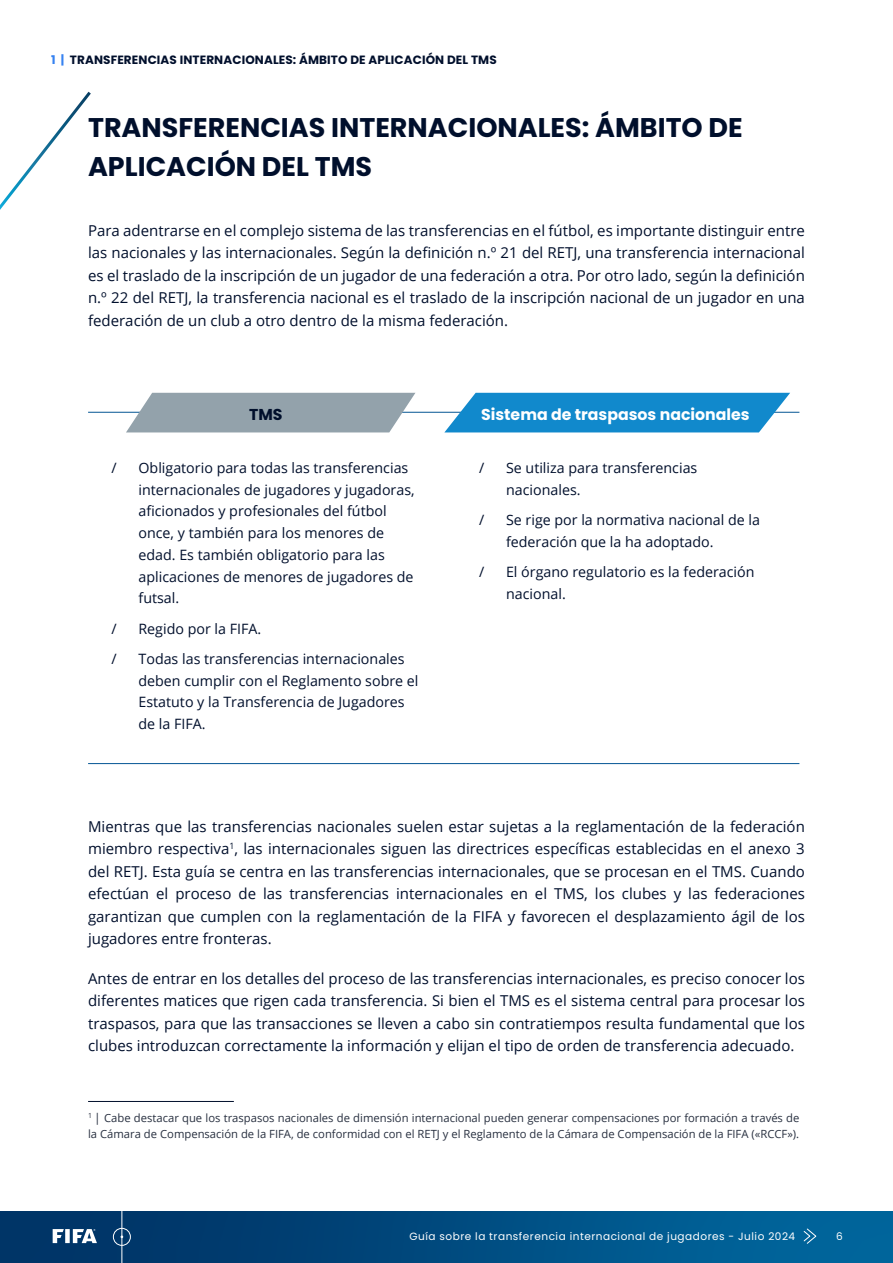
<style>
.page{position:relative;width:893px;height:1263px;background:#fff}
.page>*{position:absolute;margin:0;border:0;box-sizing:border-box;transform-origin:0 0}
.t1{font:700 27px/39px "Poppins";color:#000f2c}
.t2{font:700 15.75px "Poppins";color:#fff}
.t3{font:700 15.75px "Poppins";color:#000f2c}
.t4{font:15px/22.5px "Open Sans";color:#000f2c;text-align:justify}
.t5{font:14.25px/21.8px "Open Sans";color:#000f2c}
.t6{font:700 12px "Poppins";letter-spacing:.01em;color:#000f2c}
.t7{font:11.25px/15.8px "Open Sans";color:#283040}
.t8{font:10.5px "Poppins";letter-spacing:.05em;color:#fff}
.s1{color:#3682f1}
.s2{font-size:12px}
</style>
<div class="page">
<img style="left:0;top:1212px;width:892px;height:50px">
<svg style="left:53px;top:1229px;width:11px;height:14px"></svg>
<div style="left:65px;top:1229px;width:5px;height:14px;background:#fff"></div>
<svg style="left:73px;top:1229px;width:24px;height:14px"></svg>
<hr style="left:121px;top:1199px;width:1px;height:64px;background:#fff">
<div style="left:113px;top:1228px;width:18px;height:18px;border:1px solid #fff;border-radius:50%"></div>
<svg style="left:804px;top:1228px;width:12px;height:15px"></svg>
<hr style="left:88px;top:1101px;width:146px;height:1px;background:#000f2c">
<svg style="left:0;top:91px;width:91px;height:119px"></svg>
<hr style="left:88px;top:763px;width:711px;height:1px;background:#045694">
<hr style="left:88px;top:412px;width:711px;height:1px;background:#045694">
<svg style="left:126px;top:393px;width:289px;height:39px;background:#9ca9b2"></svg>
<svg style="left:444px;top:393px;width:346px;height:39px;background:#2693d0"></svg>
<p class="t6" style="left:51px;top:52px;width:447px"><span class="s1">1 |</span> TRANSFERENCIAS INTERNACIONALES: ÁMBITO DE APLICACIÓN DEL TMS</p>
<p class="t1" style="left:88px;top:109px;width:656px">TRANSFERENCIAS INTERNACIONALES: ÁMBITO DE<br>APLICACIÓN DEL TMS</p>
<p class="t4" style="left:88px;top:219px;width:718px">Para adentrarse en el complejo sistema de las transferencias en el fútbol, es importante distinguir entre las nacionales y las internacionales. Según la definición n.º 21 del RETJ, una transferencia internacional es el traslado de la inscripción de un jugador de una federación a otra. Por otro lado, según la definición n.º 22 del RETJ, la transferencia nacional es el traslado de la inscripción nacional de un jugador en una federación de un club a otro dentro de la misma federación.</p>
<p class="t3" style="left:249px;top:405px;width:35px">TMS</p>
<p class="t2" style="left:481px;top:405px;width:270px">Sistema de traspasos nacionales</p>
<p class="t5" style="left:111px;top:456px;width:7px">/</p>
<p class="t5" style="left:139px;top:456px;width:278px">Obligatorio para todas las transferencias internacionales de jugadores y jugadoras, aficionados y profesionales del fútbol once, y también para los menores de edad. Es también obligatorio para las aplicaciones de menores de jugadores de futsal.</p>
<p class="t5" style="left:111px;top:617px;width:7px">/</p>
<p class="t5" style="left:139px;top:617px;width:124px">Regido por la FIFA.</p>
<p class="t5" style="left:111px;top:647px;width:7px">/</p>
<p class="t5" style="left:139px;top:647px;width:282px">Todas las transferencias internacionales deben cumplir con el Reglamento sobre el Estatuto y la Transferencia de Jugadores de la FIFA.</p>
<p class="t5" style="left:479px;top:456px;width:7px">/</p>
<p class="t5" style="left:506px;top:456px;width:193px">Se utiliza para transferencias nacionales.</p>
<p class="t5" style="left:479px;top:508px;width:7px">/</p>
<p class="t5" style="left:506px;top:508px;width:255px">Se rige por la normativa nacional de la federación que la ha adoptado.</p>
<p class="t5" style="left:479px;top:560px;width:7px">/</p>
<p class="t5" style="left:506px;top:560px;width:250px">El órgano regulatorio es la federación nacional.</p>
<p class="t4" style="left:88px;top:815px;width:718px">Mientras que las transferencias nacionales suelen estar sujetas a la reglamentación de la federación miembro respectiva<sup>1</sup>, las internacionales siguen las directrices específicas establecidas en el anexo 3 del RETJ. Esta guía se centra en las transferencias internacionales, que se procesan en el TMS. Cuando efectúan el proceso de las transferencias internacionales en el TMS, los clubes y las federaciones garantizan que cumplen con la reglamentación de la FIFA y favorecen el desplazamiento ágil de los jugadores entre fronteras.</p>
<p class="t4" style="left:88px;top:967px;width:718px">Antes de entrar en los detalles del proceso de las transferencias internacionales, es preciso conocer los diferentes matices que rigen cada transferencia. Si bien el TMS es el sistema central para procesar los traspasos, para que las transacciones se lleven a cabo sin contratiempos resulta fundamental que los clubes introduzcan correctamente la información y elijan el tipo de orden de transferencia adecuado.</p>
<p class="t7" style="left:88px;top:1110px;width:713px"><sup>1</sup> <span class="s2">|</span> Cabe destacar que los traspasos nacionales de dimensión internacional pueden generar compensaciones por formación a través de la Cámara de Compensación de la FIFA, de conformidad con el RETJ y el Reglamento de la Cámara de Compensación de la FIFA («RCCF»).</p>
<p class="t8" style="left:410px;top:1230px;width:387px">Guía sobre la transferencia internacional de jugadores - Julio 2024</p>
<p class="t8" style="left:836px;top:1230px;width:8px">6</p>
</div>
